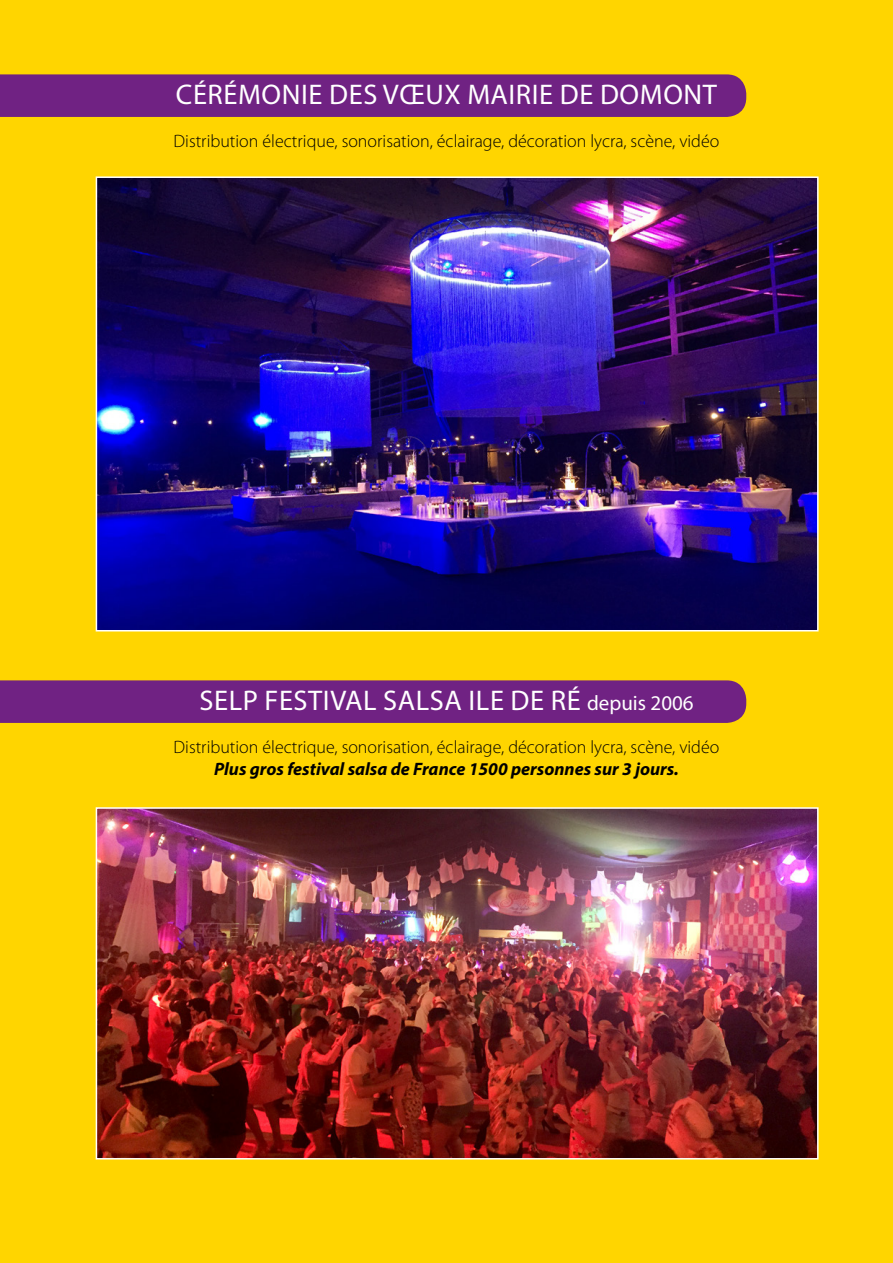
<style>
.page{position:relative;width:893px;height:1263px;background:#ffd500}
.page>*{position:absolute;margin:0;border:0;box-sizing:border-box;transform-origin:0 0}
.t1{font:28.5px "Myriad Pro";letter-spacing:.02em;color:#fff}
.t2{font:300 18px "Myriad Pro";color:#000}
.t3{font:italic 700 18px "Myriad Pro";color:#000}
.s1{font-size:21px}
</style>
<div class="page">
<div style="left:0;top:74px;width:746px;height:43px;background:#702283"></div>
<div style="left:0;top:680px;width:746px;height:43px;background:#702283"></div>
<img style="left:99px;top:179px;width:717px;height:449px">
<div style="left:96px;top:176px;width:723px;height:455px;border:2px solid #fff"></div>
<img style="left:99px;top:810px;width:717px;height:346px">
<div style="left:96px;top:807px;width:723px;height:352px;border:2px solid #fff"></div>
<h1 class="t1" style="left:176px;top:77px;width:543px">CÉRÉMONIE DES VŒUX MAIRIE DE DOMONT</h1>
<p class="t2" style="left:174px;top:131px;width:547px">Distribution électrique, sonorisation, éclairage, décoration lycra, scène, vidéo</p>
<h1 class="t1" style="left:200px;top:683px;width:496px">SELP FESTIVAL SALSA ILE DE RÉ <span class="s1">depuis 2006</span></h1>
<p class="t2" style="left:174px;top:737px;width:547px">Distribution électrique, sonorisation, éclairage, décoration lycra, scène, vidéo</p>
<p class="t3" style="left:214px;top:757px;width:466px">Plus gros festival salsa de France 1500 personnes sur 3 jours.</p>
</div>
